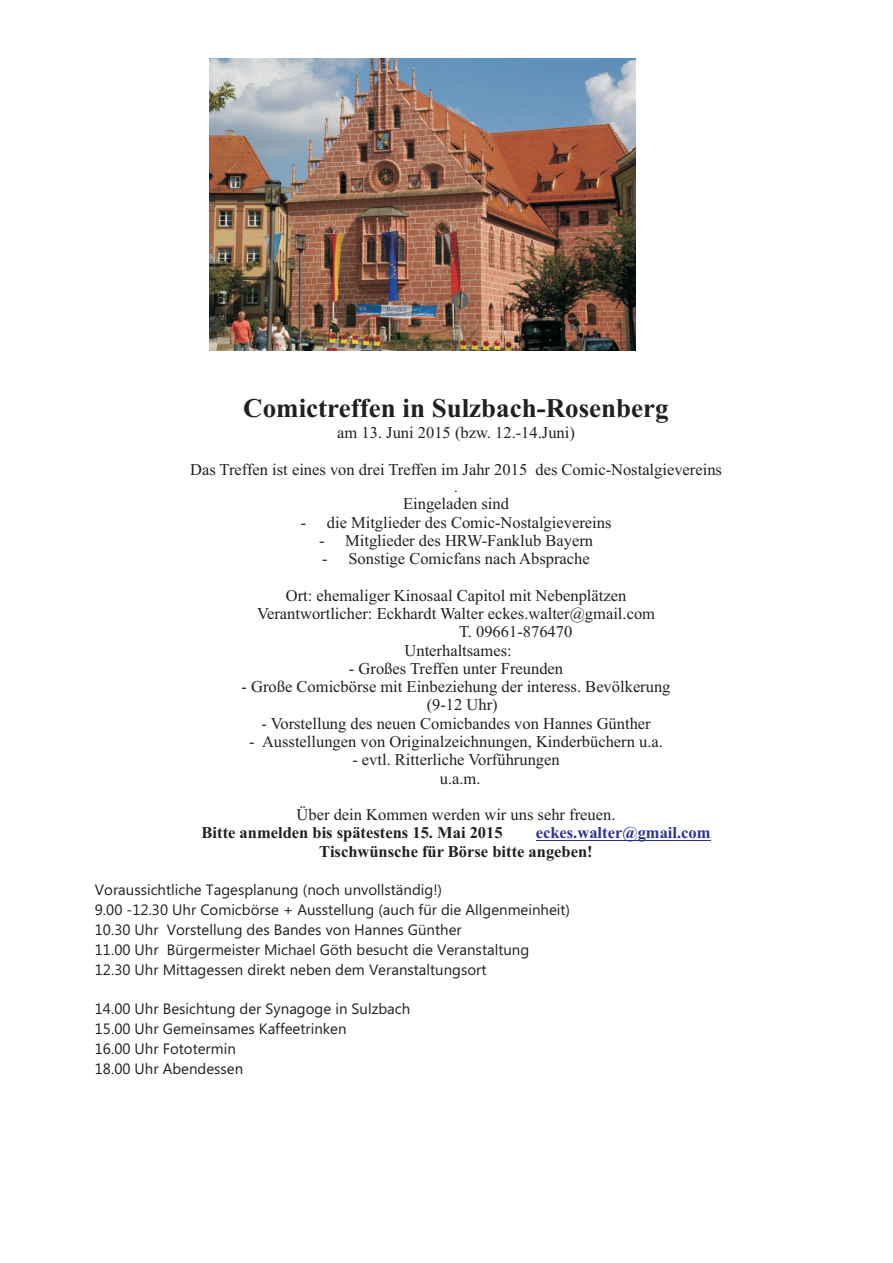
<style>
.page{position:relative;width:893px;height:1263px;background:#fff}
.page>*{position:absolute;margin:0;border:0;box-sizing:border-box;transform-origin:0 0}
.t1{font:700 27px "Times New Roman";color:#231f20}
.t2{font:16.5px/18.3px "Times New Roman";color:#231f20}
.t3{font:700 16.5px/18.3px "Times New Roman";color:#231f20}
.t4{font:700 16.5px "Times New Roman";color:#2d3291}
.t5{font:15px/20px "Ebrima";color:#231f20}
.t6{font:15px "Times New Roman";color:#231f20}
</style>
<div class="page">
<hr style="left:536px;top:840px;width:174px;height:1px;background:#2d3291">
<img style="left:209px;top:58px;width:426px;height:293px">
<h1 class="t1" style="left:243px;top:399px;width:427px">Comictreffen in Sulzbach-Rosenberg</h1>
<p class="t2" style="left:337px;top:425px;width:239px">am 13. Juni 2015 (bzw. 12.-14.Juni)</p>
<p class="t2" style="left:190px;top:461px;width:533px">Das Treffen ist eines von drei Treffen im Jahr 2015 des Comic-Nostalgievereins</p>
<p class="t6" style="left:454px;top:481px;width:5px">.</p>
<p class="t2" style="left:403px;top:496px;width:107px">Eingeladen sind</p>
<p class="t2" style="left:301px;top:515px;width:312px">- die Mitglieder des Comic-Nostalgievereins</p>
<p class="t2" style="left:319px;top:533px;width:276px">- Mitglieder des HRW-Fanklub Bayern</p>
<p class="t2" style="left:322px;top:551px;width:269px">- Sonstige Comicfans nach Absprache</p>
<p class="t2" style="left:286px;top:588px;width:342px">Ort: ehemaliger Kinosaal Capitol mit Nebenplätzen</p>
<p class="t2" style="left:257px;top:606px;width:399px">Verantwortlicher: Eckhardt Walter eckes.walter@gmail.com</p>
<p class="t2" style="left:459px;top:624px;width:115px">T. 09661-876470</p>
<p class="t2" style="left:404px;top:642px;width:109px">Unterhaltsames:</p>
<p class="t2" style="left:349px;top:661px;width:216px">- Großes Treffen unter Freunden</p>
<p class="t2" style="left:427px;top:679px;width:245px;text-indent:-185px">- Große Comicbörse mit Einbeziehung der interess. Bevölkerung (9-12 Uhr)</p>
<p class="t2" style="left:261px;top:716px;width:391px">- Vorstellung des neuen Comicbandes von Hannes Günther</p>
<p class="t2" style="left:249px;top:734px;width:415px">- Ausstellungen von Originalzeichnungen, Kinderbüchern u.a.</p>
<p class="t2" style="left:352px;top:752px;width:209px;text-align:center">- evtl. Ritterliche Vorführungen u.a.m.</p>
<p class="t2" style="left:297px;top:807px;width:320px">Über dein Kommen werden wir uns sehr freuen.</p>
<p class="t3" style="left:319px;top:825px;width:275px;text-indent:-118px">Bitte anmelden bis spätestens 15. Mai 2015<br>Tischwünsche für Börse bitte angeben!</p>
<p class="t5" style="left:95px;top:881px;width:477px">Voraussichtliche Tagesplanung (noch unvollständig!)<br>9.00 -12.30 Uhr Comicbörse + Ausstellung (auch für die Allgenmeinheit)<br>10.30 Uhr Vorstellung des Bandes von Hannes Günther<br>11.00 Uhr Bürgermeister Michael Göth besucht die Veranstaltung<br>12.30 Uhr Mittagessen direkt neben dem Veranstaltungsort</p>
<p class="t5" style="left:95px;top:1000px;width:317px">14.00 Uhr Besichtung der Synagoge in Sulzbach<br>15.00 Uhr Gemeinsames Kaffeetrinken<br>16.00 Uhr Fototermin<br>18.00 Uhr Abendessen</p>
<p class="t4" style="left:536px;top:827px;width:176px">eckes.walter@gmail.com</p>
</div>
